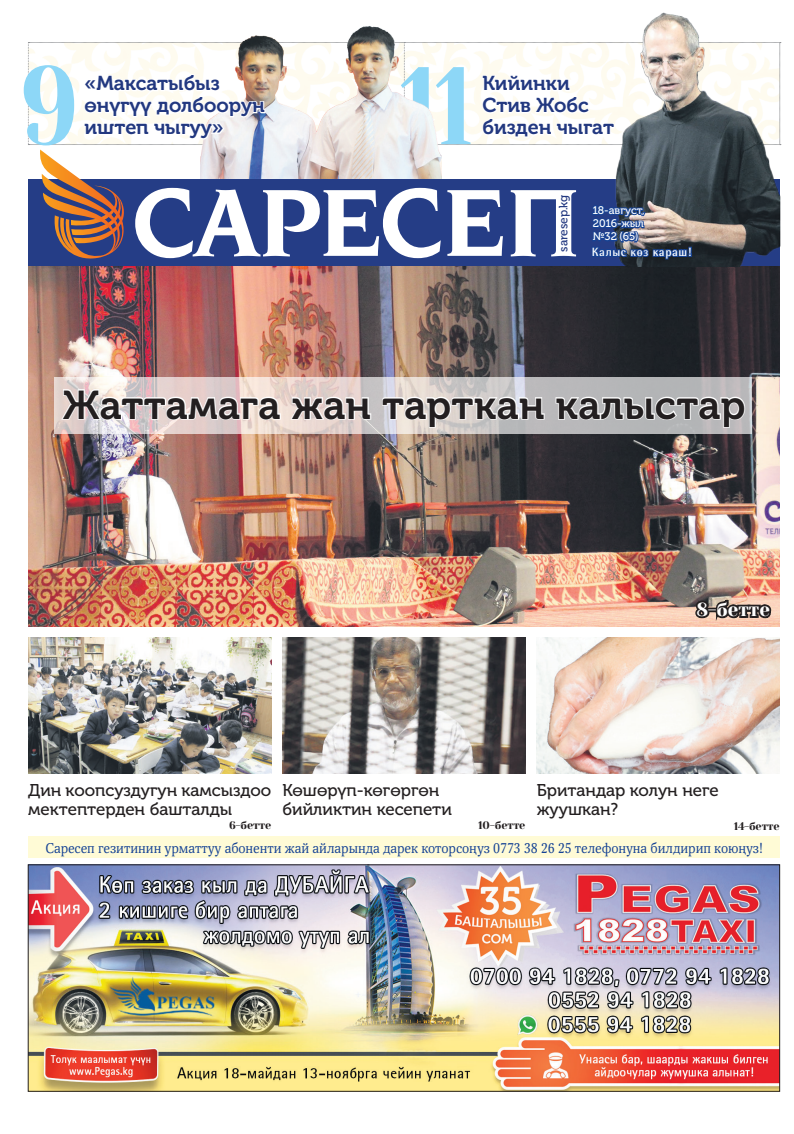
<style>
.page{position:relative;width:794px;height:1134px;background:#fff}
.page>*{position:absolute;margin:0;border:0;box-sizing:border-box;transform-origin:0 0}
.t1{font:110px "Yeseva Otech One";color:#8dd7f7;scale:.87 1}
.t2{font:40px "Museo Cyrillic 700";letter-spacing:.01em;color:#231f20}
.t3{font:20px/22px "Museo Cyrillic 700";color:#223880}
.t4{font:18.9px "Yeseva Otech One";color:#fff}
.t5{font:17px/19px "Museo Cyrillic 500";color:#231f20}
.t6{font:14px "Selina Otech";color:#164395}
.t7{font:700 12px "Rotis Semi Sans W1 G";letter-spacing:.05em;color:#fff}
.t8{font:12px "Museo Cyrillic 500";color:#223880}
.t9{font:11px/13.2px "Museo Cyrillic 500";color:#fff;text-align:justify}
.t10{font:11px "Yeseva Otech One";letter-spacing:-.01em;color:#231f20}
</style>
<div class="page">
<img style="left:30px;top:867px;width:748px;height:222px">
<div style="left:28px;top:179px;width:752px;height:87px;background:#253d86"></div>
<img style="left:28px;top:266px;width:752px;height:360px">
<svg style="left:693px;top:598px;width:80px;height:40px"></svg>
<img style="left:28px;top:638px;width:243px;height:136px">
<img style="left:283px;top:638px;width:242px;height:136px">
<img style="left:537px;top:638px;width:243px;height:136px">
<img style="left:620px;top:12px;width:162px;height:254px">
<img style="left:242px;top:26px;width:153px;height:16px">
<svg style="left:28px;top:42px;width:753px;height:219px"></svg>
<div style="left:28px;top:836px;width:752px;height:22px;background:#fffbd6"></div>
<svg style="left:54px;top:377px;width:697px;height:57px"></svg>
<svg style="left:59px;top:388px;width:223px;height:33px"></svg>
<svg style="left:289px;top:396px;width:83px;height:25px"></svg>
<svg style="left:381px;top:395px;width:164px;height:34px"></svg>
<svg style="left:554px;top:395px;width:192px;height:34px"></svg>
<h1 class="t1" style="left:19px;top:40px;width:70px">9</h1>
<h1 class="t1" style="left:399px;top:41px;width:88px">11</h1>
<p class="t3" style="left:85px;top:73px;width:182px">«Максатыбыз өнүгүү долбоорун иштеп чыгуу»</p>
<p class="t3" style="left:482px;top:73px;width:133px">Кийинки<br>Стив Жобс бизден чыгат</p>
<p class="t8" style="left:557px;top:252px;width:59px;rotate:-90deg">saresep.kg</p>
<p class="t9" style="left:593px;top:204px;width:54px">18-август, 2016-жыл №32 (65)</p>
<p class="t7" style="left:592px;top:245px;width:101px">Калыс көз караш!</p>
<h2 class="t2" style="left:63px;top:382px;width:684px">Жаттамага жан тарткан калыстар</h2>
<p class="t4" style="left:696px;top:598px;width:75px">8-бетте</p>
<p class="t5" style="left:28px;top:781px;width:244px">Дин коопсуздугун камсыздоо мектептерден башталды</p>
<p class="t10" style="left:229px;top:819px;width:44px">6-бетте</p>
<p class="t10" style="left:478px;top:819px;width:49px">10-бетте</p>
<p class="t10" style="left:734px;top:819px;width:47px">14-бетте</p>
<p class="t5" style="left:282px;top:781px;width:171px">Көшөрүп-көгөргөн бийликтин кесепети</p>
<p class="t5" style="left:537px;top:781px;width:183px">Британдар колун неге жуушкан?</p>
<p class="t6" style="left:45px;top:840px;width:719px">Саресеп гезитинин урматтуу абоненти жай айларында дарек которсоңуз 0773 38 26 25 телефонуна билдирип коюңуз!</p>
</div>
